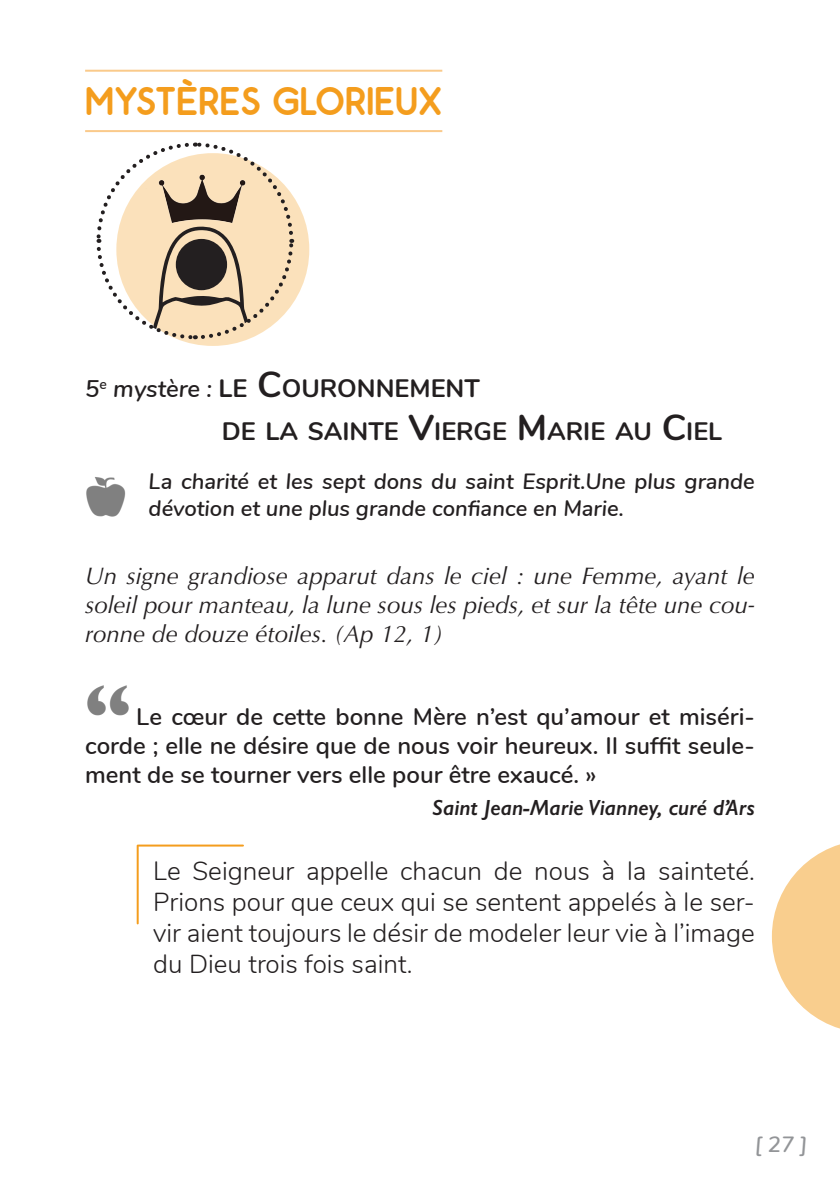
<style>
.page{position:relative;width:840px;height:1191px;background:#fff}
.page>*{position:absolute;margin:0;border:0;box-sizing:border-box;transform-origin:0 0}
.Mystères_Titre_glori{font:700 40px "Odin";color:#f49d1d}
.intention_de_prière{font:300 26px/31.2px "Nunito";color:#231f20;text-align:justify}
.Mystère_-_numéros{font:700 25.2px/43.2px "Nunito";color:#231f20}
.texte_St_JM_Vianney{font:600 24px/28.8px "Nunito";color:#231f20;text-align:justify}
.texte_biblique{font:italic 24px/28.8px "Optima";color:#231f20;text-align:justify}
.Fruit_du_mystère_-_t{font:italic 600 22px/26.4px "Nunito";color:#231f20}
.signature_curé_d_Ars{font:italic 600 22px "Gill Sans";color:#231f20}
.t1{font:italic 600 22px "Nunito";color:#939598}
.s1{font-weight:600;font-style:italic;font-size:24px}
.s2{font-size:36px}
</style>
<div class="page">
<div style="left:116px;top:153px;width:193px;height:193px;background:#fbe1bb;border-radius:50%"></div>
<hr style="left:85px;top:130px;width:357px;height:2px;background:#faca8b">
<hr style="left:85px;top:70px;width:357px;height:2px;background:#faca8b">
<img style="left:87px;top:685px;width:42px;height:31px">
<hr style="left:137px;top:845px;width:2px;height:78px;background:#f49d1d">
<hr style="left:138px;top:844px;width:105px;height:2px;background:#f49d1d">
<svg style="left:771px;top:844px;width:68px;height:185px"></svg>
<svg style="left:96px;top:142px;width:199px;height:199px"></svg>
<img style="left:86px;top:477px;width:40px;height:40px">
<p class="Mystères_Titre_glori" style="left:85px;top:78px;width:358px">MYSTÈRES GLORIEUX</p>
<p class="Mystère_-_numéros" style="left:222px;top:365px;width:501px;text-indent:-137px"><span class="s1">5</span><sup>e</sup> <span class="s1">mystère :</span> LE <span class="s2">C</span>OURONNEMENT<br>DE LA SAINTE <span class="s2">V</span>IERGE <span class="s2">M</span>ARIE AU <span class="s2">C</span>IEL</p>
<p class="Fruit_du_mystère_-_t" style="left:148px;top:467px;width:607px">La charité et les sept dons du saint Esprit.Une plus grande dévotion et une plus grande confiance en Marie.</p>
<p class="texte_biblique" style="left:85px;top:562px;width:670px">Un signe grandiose apparut dans le ciel : une Femme, ayant le soleil pour manteau, la lune sous les pieds, et sur la tête une cou&shy;ronne de douze étoiles. (Ap 12, 1)</p>
<p class="texte_St_JM_Vianney" style="left:85px;top:701px;width:670px;text-indent:51px">Le cœur de cette bonne Mère n’est qu’amour et miséri&shy;corde ; elle ne désire que de nous voir heureux. Il suffit seule&shy;ment de se tourner vers elle pour être exaucé. »</p>
<p class="signature_curé_d_Ars" style="left:432px;top:794px;width:324px">Saint Jean-Marie Vianney, curé d’Ars</p>
<p class="intention_de_prière" style="left:153px;top:853px;width:603px">Le Seigneur appelle chacun de nous à la sainteté.<br>Prions pour que ceux qui se sentent appelés à le ser&shy;vir aient toujours le désir de modeler leur vie à l’image du Dieu trois fois saint.</p>
<p class="t1" style="left:754px;top:1128px;width:54px">[ 27 ]</p>
</div>
